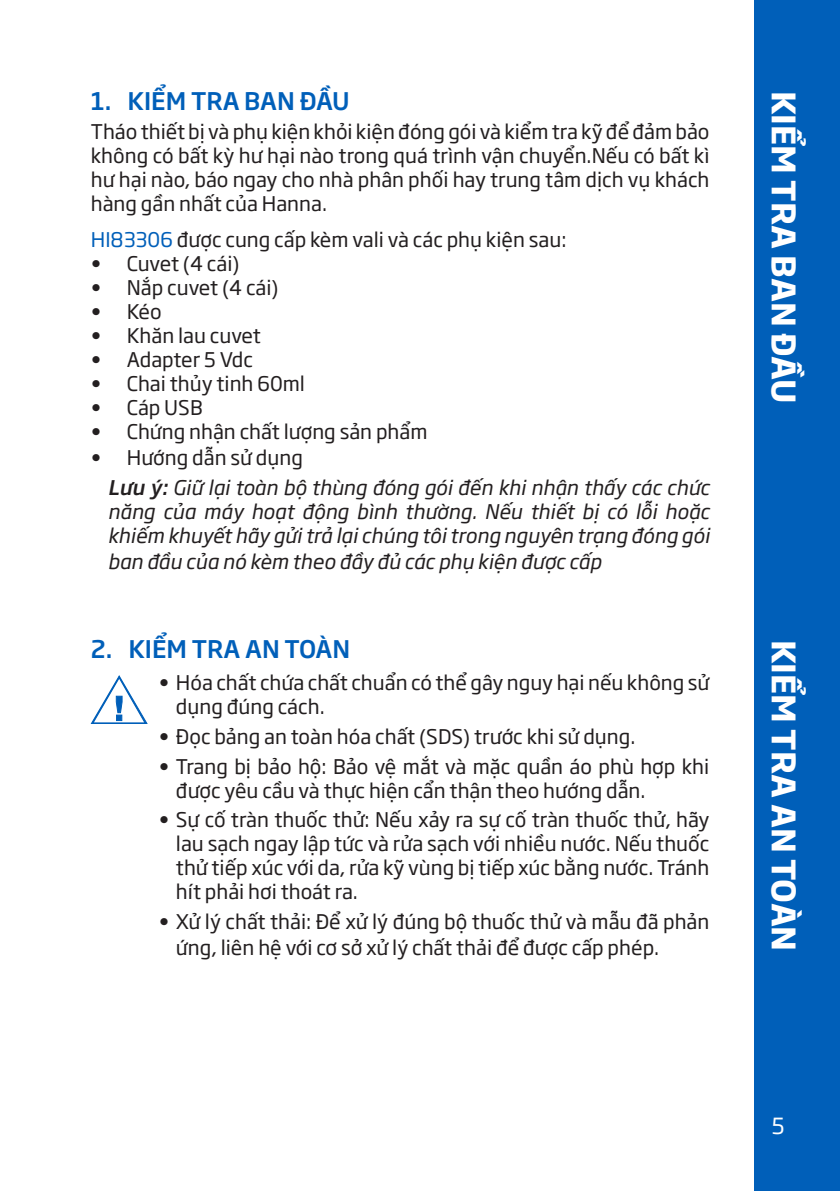
<style>
.page{position:relative;width:840px;height:1191px;background:#fff}
.page>*{position:absolute;margin:0;border:0;box-sizing:border-box;transform-origin:0 0}
.sidebar_title_MAN{font:700 32px "SVN Soho Gothic";color:#fff}
.t1{font:500 24px "SVN Soho Gothic";color:#005fb9}
.t2{font:22px "SVN Soho Gothic";color:#fff}
.body_text_MAN{font:20px/24px "SVN Soho Gothic";color:#231f20}
.body_text_notes_MAN{font:italic 20px/24px "SVN Soho Gothic";color:#231f20;text-align:justify}
.s1{color:#005fb9}
.s2{font-weight:500}
</style>
<div class="page">
<div style="left:754px;top:0;width:85px;height:1191px;background:#005fb9"></div>
<svg style="left:91px;top:675px;width:56px;height:49px"></svg>
<p class="t1" style="left:91px;top:82px;width:260px">1. KIỂM TRA BAN ĐẦU</p>
<p class="body_text_MAN" style="left:91px;top:119px;width:620px;text-align:justify">Tháo thiết bị và phụ kiện khỏi kiện đóng gói và kiểm tra kỹ để đảm bảo không có bất kỳ hư hại nào trong quá trình vận chuyển.Nếu có bất kì hư hại nào, báo ngay cho nhà phân phối hay trung tâm dịch vụ khách hàng gần nhất của Hanna.</p>
<p class="body_text_MAN" style="left:91px;top:226px;width:477px"><span class="s1">HI83306</span> được cung cấp kèm vali và các phụ kiện sau:</p>
<p class="body_text_MAN" style="left:91px;top:250px;width:150px">• Cuvet (4 cái)</p>
<p class="body_text_MAN" style="left:91px;top:274px;width:189px">• Nắp cuvet (4 cái)</p>
<p class="body_text_MAN" style="left:91px;top:298px;width:72px">• Kéo</p>
<p class="body_text_MAN" style="left:91px;top:322px;width:171px">• Khăn lau cuvet</p>
<p class="body_text_MAN" style="left:91px;top:346px;width:163px">• Adapter 5 Vdc</p>
<p class="body_text_MAN" style="left:91px;top:370px;width:216px">• Chai thủy tinh 60ml</p>
<p class="body_text_MAN" style="left:91px;top:394px;width:113px">• Cáp USB</p>
<p class="body_text_MAN" style="left:91px;top:418px;width:338px">• Chứng nhận chất lượng sản phẩm</p>
<p class="body_text_MAN" style="left:91px;top:445px;width:213px">• Hướng dẫn sử dụng</p>
<p class="body_text_notes_MAN" style="left:108px;top:474px;width:603px"><span class="s2">Lưu ý:</span> Giữ lại toàn bộ thùng đóng gói đến khi nhận thấy các chức năng của máy hoạt động bình thường. Nếu thiết bị có lỗi hoặc khiếm khuyết hãy gửi trả lại chúng tôi trong nguyên trạng đóng gói</p>
<p class="body_text_notes_MAN" style="left:108px;top:549px;width:494px">ban đầu của nó kèm theo đầy đủ các phụ kiện được cấp</p>
<p class="t1" style="left:91px;top:630px;width:261px">2. KIỂM TRA AN TOÀN</p>
<p class="body_text_MAN" style="left:176px;top:669px;width:534px;text-indent:-17px">• Hóa chất chứa chất chuẩn có thể gây nguy hại nếu không sử dụng đúng cách.</p>
<p class="body_text_MAN" style="left:159px;top:723px;width:478px">• Đọc bảng an toàn hóa chất (SDS) trước khi sử dụng.</p>
<p class="body_text_MAN" style="left:176px;top:753px;width:534px;text-indent:-17px">• Trang bị bảo hộ: Bảo vệ mắt và mặc quần áo phù hợp khi được yêu cầu và thực hiện cẩn thận theo hướng dẫn.</p>
<p class="body_text_MAN" style="left:176px;top:806px;width:534px;text-align:justify;text-indent:-17px">• Sự cố tràn thuốc thử: Nếu xảy ra sự cố tràn thuốc thử, hãy lau sạch ngay lập tức và rửa sạch với nhiều nước. Nếu thuốc thử tiếp xúc với da, rửa kỹ vùng bị tiếp xúc bằng nước. Tránh hít phải hơi thoát ra.</p>
<p class="body_text_MAN" style="left:176px;top:907px;width:534px;line-height:26.4px;text-indent:-17px">• Xử lý chất thải: Để xử lý đúng bộ thuốc thử và mẫu đã phản ứng, liên hệ với cơ sở xử lý chất thải để được cấp phép.</p>
<h1 class="sidebar_title_MAN" style="left:808px;top:91px;width:314px;rotate:90deg">KIỂM TRA BAN ĐẦU</h1>
<p class="sidebar_title_MAN" style="left:808px;top:640px;width:313px;rotate:90deg">KIỂM TRA AN TOÀN</p>
<p class="t2" style="left:771px;top:1109px;width:14px">5</p>
</div>
